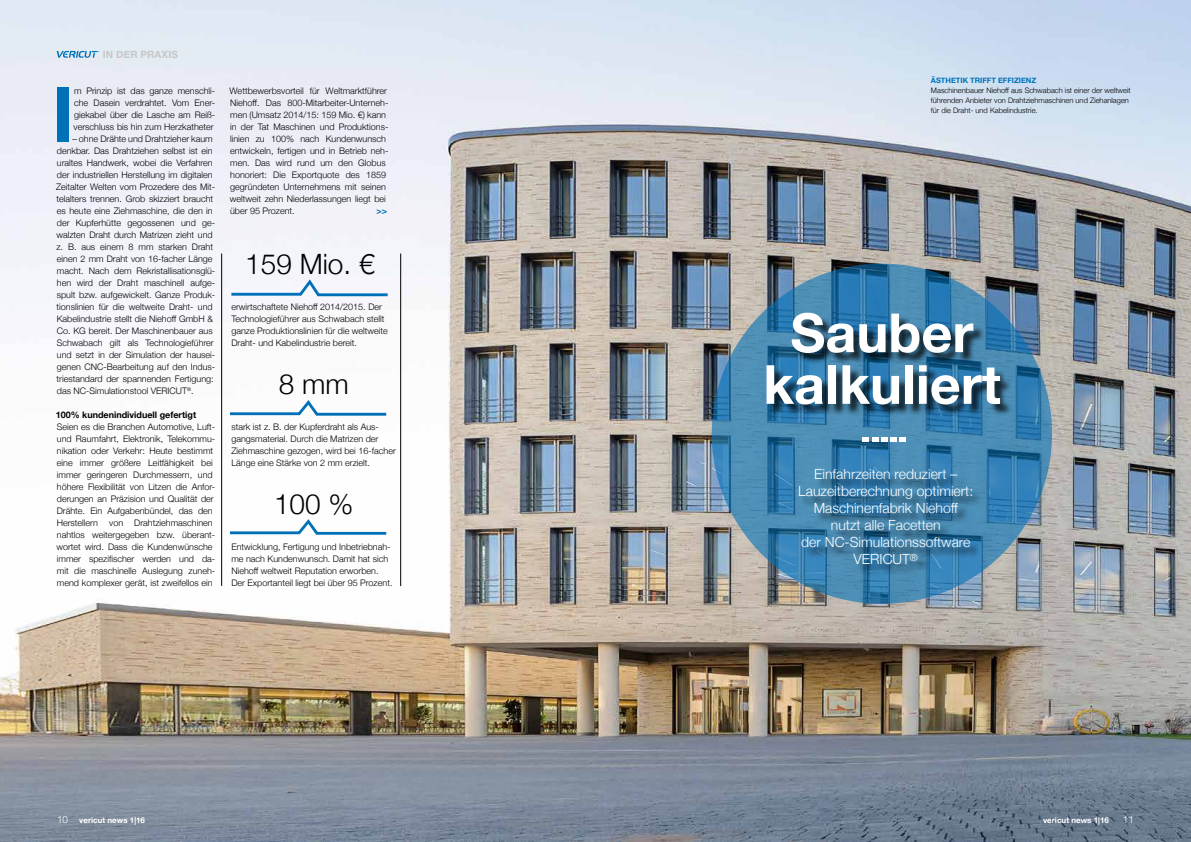
<style>
.page{position:relative;width:1191px;height:842px;background:#fff}
.page>*{position:absolute;margin:0;border:0;box-sizing:border-box;transform-origin:0 0}
.t1{font:700 76.2px "Helvetica Neue";color:#0071b9}
.t2{font:700 54px/51.7px "Helvetica Neue";color:#fff;text-align:center}
.t3{font:300 28px "Helvetica Neue";color:#000}
.t4{font:300 14px/17px "Helvetica Neue";color:#fff;text-align:center}
.t5{font:700 10px "Helvetica Neue";letter-spacing:.01em;color:#c6c7c8}
.t6{font:300 10px "Helvetica Neue";color:#fff}
.t7{font:300 9px/12px "Helvetica Neue";color:#000}
.t8{font:700 9px "Helvetica Neue";color:#000}
.t9{font:700 9px "Helvetica Neue";color:#0071b9}
.t10{font:700 8px "Helvetica Neue";color:#fff}
.t11{font:300 7.5px/10px "Helvetica Neue";color:#000}
.t12{font:700 7.5px "Helvetica Neue";color:#0071b9}
.s1{font-weight:300;font-size:10px}
</style>
<div class="page">
<img style="left:0;top:0;width:1191px;height:842px">
<svg style="left:57px;top:51px;width:42px;height:7px"></svg>
<svg style="left:711px;top:264px;width:341px;height:340px"></svg>
<svg style="left:862px;top:437px;width:44px;height:4px"></svg>
<div style="left:801px;top:470px;width:183px;height:106px;background:#000;opacity:.75"></div>
<div style="left:768px;top:314px;width:244px;height:103px;background:#000;opacity:.75"></div>
<svg style="left:227px;top:398px;width:162px;height:19px"></svg>
<svg style="left:227px;top:517px;width:162px;height:19px"></svg>
<svg style="left:228px;top:277px;width:162px;height:21px"></svg>
<hr style="left:221px;top:253px;width:1px;height:333px;background:#000">
<hr style="left:400px;top:253px;width:1px;height:333px;background:#000">
<p class="t5" style="left:103px;top:46px;width:77px">IN DER PRAXIS</p>
<h1 class="t1" style="left:51px;top:55px;width:24px">I</h1>
<p class="t7" style="left:74px;top:84px;width:143px;text-align:justify">m Prinzip ist das ganze menschli&shy;che Dasein verdrahtet. Vom Ener&shy;giekabel über die Lasche am Reiß&shy;verschluss bis hin zum Herzkatheter</p>
<p class="t7" style="left:56px;top:132px;width:161px;text-indent:16px">– ohne Drähte und Drahtzieher kaum denkbar. Das Drahtziehen selbst ist ein uraltes Handwerk, wobei die Verfahren der industriellen Herstellung im digitalen Zeitalter Welten vom Prozedere des Mit&shy;telalters trennen. Grob skizziert braucht es heute eine Ziehmaschine, die den in der Kupferhütte gegossenen und ge&shy;walzten Draht durch Matrizen zieht und z. B. aus einem 8 mm starken Draht einen 2 mm Draht von 16-facher Länge macht. Nach dem Rekristallisationsglü&shy;hen wird der Draht maschinell aufge&shy;spult bzw. aufgewickelt. Ganze Produk&shy;tionslinien für die weltweite Draht- und Kabelindustrie stellt die Niehoff GmbH &amp; Co. KG bereit. Der Maschinenbauer aus Schwabach gilt als Technologieführer und setzt in der Simulation der hausei&shy;genen CNC-Bearbeitung auf den Indus&shy;triestandard der spannenden Fertigung: das NC-Simulationstool VERICUT<sup>®</sup>.</p>
<p class="t8" style="left:56px;top:407px;width:142px">100% kundenindividuell gefertigt</p>
<p class="t7" style="left:56px;top:420px;width:160px">Seien es die Branchen Automotive, Luft&shy;und Raumfahrt, Elektronik, Telekommu&shy;nikation oder Verkehr: Heute bestimmt eine immer größere Leitfähigkeit bei immer geringeren Durchmessern, und höhere Flexibilität von Litzen die Anfor&shy;derungen an Präzision und Qualität der Drähte. Ein Aufgabenbündel, das den Herstellern von Drahtziehmaschinen nahtlos weitergegeben bzw. überant&shy;wortet wird. Dass die Kundenwünsche immer spezifischer werden und da&shy;mit die maschinelle Auslegung zuneh&shy;mend komplexer gerät, ist zweifellos ein</p>
<p class="t7" style="left:230px;top:84px;width:160px">Wettbewerbsvorteil für Weltmarktführer Niehoff. Das 800-Mitarbeiter-Unterneh&shy;men (Umsatz 2014/15: 159 Mio. €) kann in der Tat Maschinen und Produktions&shy;linien zu 100% nach Kundenwunsch entwickeln, fertigen und in Betrieb neh&shy;men. Das wird rund um den Globus honoriert: Die Exportquote des 1859 gegründeten Unternehmens mit seinen weltweit zehn Niederlassungen liegt bei über 95 Prozent.</p>
<p class="t9" style="left:376px;top:203px;width:12px">&gt;&gt;</p>
<h3 class="t3" style="left:245px;top:241px;width:131px">159 Mio. €</h3>
<p class="t7" style="left:231px;top:300px;width:158px">erwirtschaftete Niehoff 2014/2015. Der Technologieführer aus Schwabach stellt ganze Produktionslinien für die weltweite Draht- und Kabelindustrie bereit.</p>
<h3 class="t3" style="left:279px;top:361px;width:71px">8 mm</h3>
<p class="t7" style="left:231px;top:420px;width:166px">stark ist z. B. der Kupferdraht als Aus&shy;gangsmaterial. Durch die Matrizen der Ziehmaschine gezogen, wird bei 16-facher Länge eine Stärke von 2 mm erzielt.</p>
<h3 class="t3" style="left:274px;top:481px;width:81px">100 %</h3>
<p class="t7" style="left:231px;top:540px;width:163px">Entwicklung, Fertigung und Inbetriebnah&shy;me nach Kundenwunsch. Damit hat sich Niehoff weltweit Reputation erworben.<br>Der Exportanteil liegt bei über 95 Prozent.</p>
<p class="t12" style="left:931px;top:75px;width:107px">ÄSTHETIK TRIFFT EFFIZIENZ</p>
<p class="t11" style="left:931px;top:85px;width:201px">Maschinenbauer Niehoff aus Schwabach ist einer der weltweit führenden Anbieter von Drahtziehmaschinen und Ziehanlagen für die Draht- und Kabelindustrie.</p>
<h2 class="t2" style="left:763px;top:308px;width:239px">Sauber kalkuliert</h2>
<h3 class="t4" style="left:798px;top:464px;width:177px">Einfahrzeiten reduziert –<br>Lauzeitberechnung optimiert:<br>Maschinenfabrik Niehoff nutzt alle Facetten<br>der NC-Simulationssoftware<br>VERICUT<sup>®</sup></h3>
<p class="t10" style="left:57px;top:814px;width:90px"><span class="s1">10</span> vericut news 1|16</p>
<p class="t10" style="left:1043px;top:814px;width:67px">vericut news 1|16</p>
<p class="t6" style="left:1122px;top:812px;width:13px">11</p>
</div>
